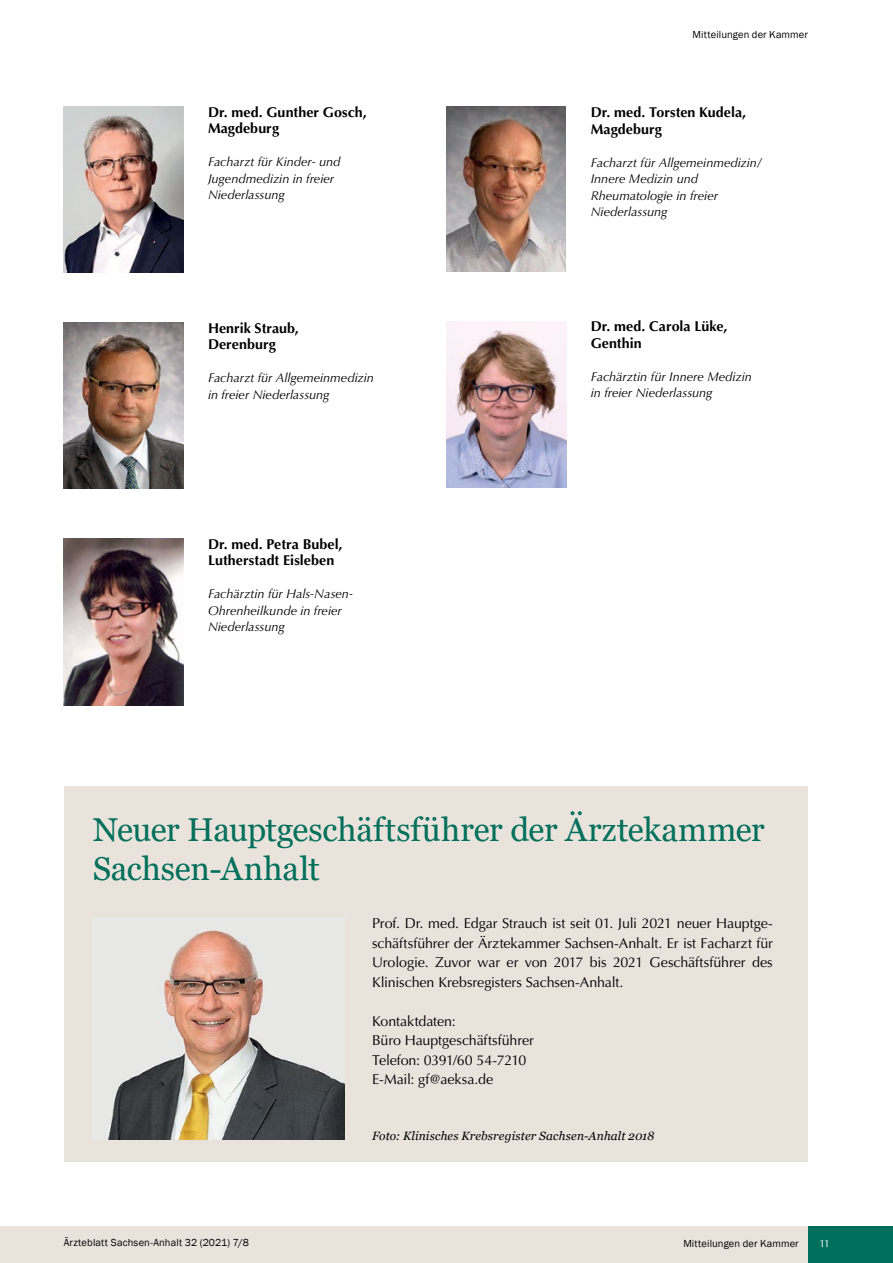
<style>
.page{position:relative;width:893px;height:1263px;background:#fff}
.page>*{position:absolute;margin:0;border:0;box-sizing:border-box;transform-origin:0 0}
.t1{font:33px/39.6px "Georgia";letter-spacing:-.005em;color:#006f5b}
.t2{font:14.25px/19.5px "Optima LT";letter-spacing:-.005em;color:#000;text-align:justify}
.t3{font:700 14.25px/16.5px "Optima LT";letter-spacing:.005em;color:#000}
.t4{font:italic 12.75px/16.5px "Optima LT";color:#000}
.t5{font:italic 12px "Georgia";letter-spacing:.01em;color:#000}
.t6{font:10.5px "Franklin Gothic";letter-spacing:.01em;color:#000}
.t7{font:10.5px "Optima LT";color:#fff}
</style>
<div class="page">
<div style="left:64px;top:786px;width:743px;height:375px;background:#e9e3dc"></div>
<div style="left:0;top:1226px;width:893px;height:37px;background:#e9e3dc"></div>
<div style="left:808px;top:1226px;width:85px;height:37px;background:#006f5b"></div>
<img style="left:104px;top:918px;width:240px;height:222px">
<img style="left:446px;top:321px;width:120px;height:167px">
<img style="left:64px;top:106px;width:119px;height:167px">
<img style="left:64px;top:539px;width:119px;height:166px">
<img style="left:446px;top:106px;width:119px;height:166px">
<img style="left:64px;top:322px;width:119px;height:167px">
<p class="t3" style="left:208px;top:104px;width:160px">Dr. med. Gunther Gosch,<br>Magdeburg</p>
<p class="t4" style="left:208px;top:154px;width:134px">Facharzt für Kinder- und<br>Jugendmedizin in freier<br>Niederlassung</p>
<p class="t3" style="left:208px;top:320px;width:92px">Henrik Straub,<br>Derenburg</p>
<p class="t4" style="left:208px;top:370px;width:167px">Facharzt für Allgemeinmedizin in freier Niederlassung</p>
<p class="t3" style="left:208px;top:536px;width:136px">Dr. med. Petra Bubel,<br>Lutherstadt Eisleben</p>
<p class="t4" style="left:208px;top:586px;width:146px">Fachärztin für Hals-Nasen-<br>Ohrenheilkunde in freier<br>Niederlassung</p>
<p class="t6" style="left:692px;top:28px;width:117px">Mitteilungen der Kammer</p>
<p class="t3" style="left:591px;top:104px;width:157px">Dr. med. Torsten Kudela,<br>Magdeburg</p>
<p class="t4" style="left:591px;top:154px;width:172px">Facharzt für Allgemeinmedizin/<br>Innere Medizin und<br>Rheumatologie in freier<br>Niederlassung</p>
<p class="t3" style="left:591px;top:319px;width:138px">Dr. med. Carola Lüke,<br>Genthin</p>
<p class="t4" style="left:591px;top:368px;width:163px">Fachärztin für Innere Medizin in freier Niederlassung</p>
<h1 class="t1" style="left:93px;top:810px;width:674px">Neuer Hauptgeschäftsführer der Ärztekammer<br>Sachsen-Anhalt</h1>
<p class="t2" style="left:372px;top:914px;width:402px">Prof. Dr. med. Edgar Strauch ist seit 01. Juli 2021 neuer Hauptge&shy;schäftsführer der Ärztekammer Sachsen-Anhalt. Er ist Facharzt für Urologie. Zuvor war er von 2017 bis 2021 Geschäftsführer des Klinischen Krebsregisters Sachsen-Anhalt.</p>
<p class="t2" style="left:372px;top:1011px;width:163px;text-align:left">Kontaktdaten:<br>Büro Hauptgeschäftsführer<br>Telefon: 0391/60 54-7210<br>E-Mail: gf@aeksa.de</p>
<p class="t5" style="left:372px;top:1128px;width:284px">Foto: Klinisches Krebsregister Sachsen-Anhalt 2018</p>
<p class="t6" style="left:64px;top:1236px;width:187px">Ärzteblatt Sachsen-Anhalt 32 (2021) 7/8</p>
<p class="t7" style="left:819px;top:1237px;width:12px">11</p>
<p class="t6" style="left:683px;top:1237px;width:117px">Mitteilungen der Kammer</p>
</div>
